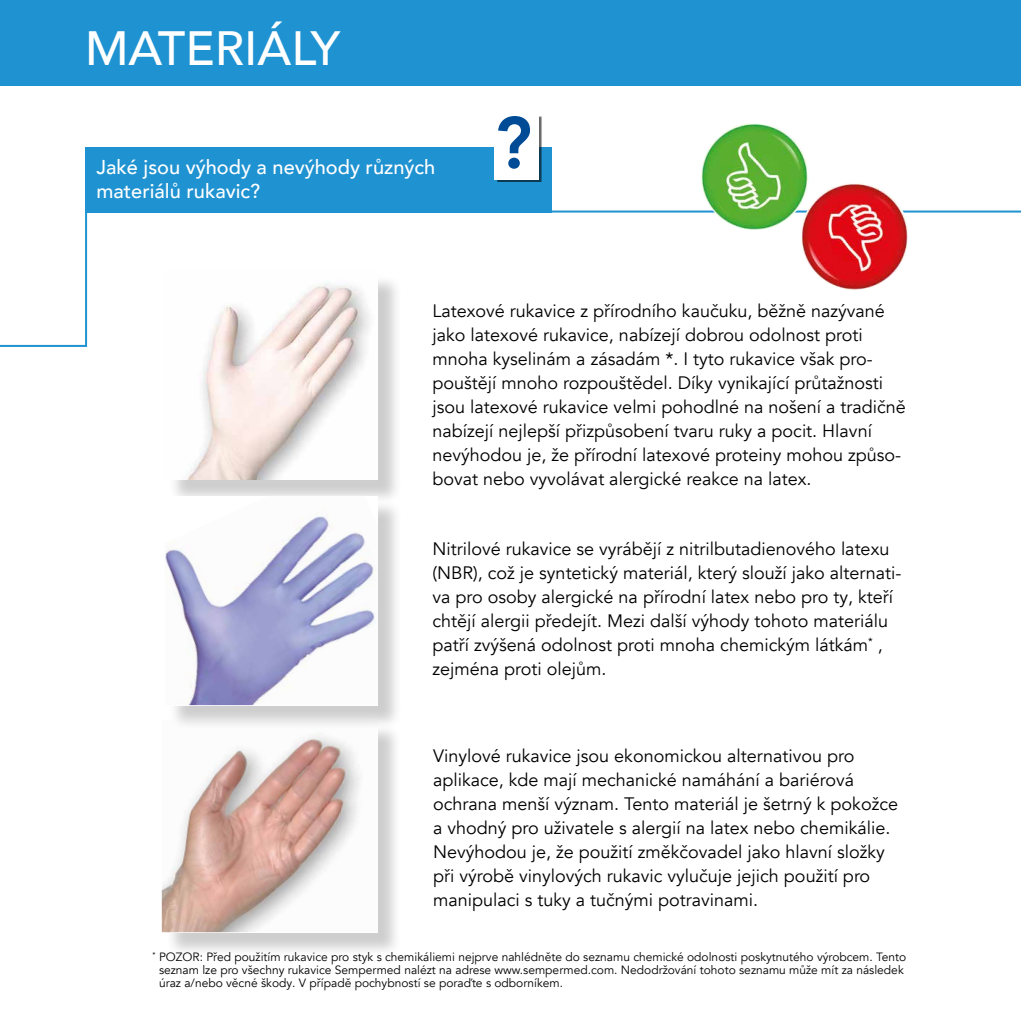
<style>
.page{position:relative;width:1021px;height:1021px;background:#fff}
.page>*{position:absolute;margin:0;border:0;box-sizing:border-box;transform-origin:0 0}
.t1{font:800 72px "Avenir LT Com";color:#004b96}
.t2{font:500 48px "Avenir LT Com";color:#fff}
.t3{font:500 20px/24px "Avenir LT Com";color:#fff}
.t4{font:18px/24px "Avenir LT Com";color:#000}
.t5{font:12px/13px "Avenir LT Com";color:#000}
</style>
<div class="page">
<div style="left:165px;top:723px;width:237px;height:234px;background:#000;opacity:.2"></div>
<img style="left:162px;top:723px;width:215px;height:209px">
<div style="left:168px;top:274px;width:235px;height:231px;background:#000;opacity:.2"></div>
<img style="left:168px;top:274px;width:209px;height:206px">
<div style="left:168px;top:499px;width:235px;height:231px;background:#000;opacity:.2"></div>
<img style="left:165px;top:496px;width:212px;height:209px">
<div style="left:0;top:0;width:1020px;height:85px;background:#1f92d1"></div>
<div style="left:85px;top:147px;width:466px;height:65px;background:#1f92d1"></div>
<div style="left:497px;top:117px;width:45px;height:65px;background:#000;opacity:.6"></div>
<div style="left:494px;top:114px;width:45px;height:65px;background:#fff"></div>
<hr style="left:0;top:345px;width:86px;height:2px;background:#1f92d1">
<hr style="left:545px;top:210px;width:475px;height:2px;background:#1f92d1">
<hr style="left:85px;top:210px;width:2px;height:137px;background:#1f92d1">
<img style="left:800px;top:182px;width:109px;height:108px;border-radius:54px">
<img style="left:700px;top:122px;width:109px;height:108px;border-radius:54px">
<h2 class="t2" style="left:85px;top:20px;width:257px">MATERIÁLY</h2>
<p class="t3" style="left:96px;top:155px;width:340px">Jaké jsou výhody a nevýhody různých materiálů rukavic?</p>
<h1 class="t1" style="left:494px;top:101px;width:39px">?</h1>
<p class="t4" style="left:432px;top:299px;width:475px">Latexové rukavice z přírodního kaučuku, běžně nazývané jako latexové rukavice, nabízejí dobrou odolnost proti mnoha kyselinám a zásadám *. I tyto rukavice však pro&shy;pouštějí mnoho rozpouštědel. Díky vynikající průtažnosti jsou latexové rukavice velmi pohodlné na nošení a tradičně nabízejí nejlepší přizpůsobení tvaru ruky a pocit. Hlavní nevýhodou je, že přírodní latexové proteiny mohou způso&shy;bovat nebo vyvolávat alergické reakce na latex.</p>
<p class="t4" style="left:432px;top:537px;width:470px">Nitrilové rukavice se vyrábějí z nitrilbutadienového latexu (NBR), což je syntetický materiál, který slouží jako alternati&shy;va pro osoby alergické na přírodní latex nebo pro ty, kteří chtějí alergii předejít. Mezi další výhody tohoto materiálu patří zvýšená odolnost proti mnoha chemickým látkám<sup>*</sup> , zejména proti olejům.</p>
<p class="t4" style="left:433px;top:744px;width:466px">Vinylové rukavice jsou ekonomickou alternativou pro aplikace, kde mají mechanické namáhání a bariérová ochrana menší význam. Tento materiál je šetrný k pokožce a vhodný pro uživatele s alergií na latex nebo chemikálie.<br>Nevýhodou je, že použití změkčovadel jako hlavní složky při výrobě vinylových rukavic vylučuje jejich použití pro manipulaci s tuky a tučnými potravinami.</p>
<p class="t5" style="left:159px;top:950px;width:748px;text-indent:-6px"><sup>*</sup> POZOR: Před použitím rukavice pro styk s chemikáliemi nejprve nahlédněte do seznamu chemické odolnosti poskytnutého výrobcem. Tento seznam lze pro všechny rukavice Sempermed nalézt na adrese www.sempermed.com. Nedodržování tohoto seznamu může mít za následek úraz a/nebo věcné škody. V případě pochybností se poraďte s odborníkem.</p>
</div>
